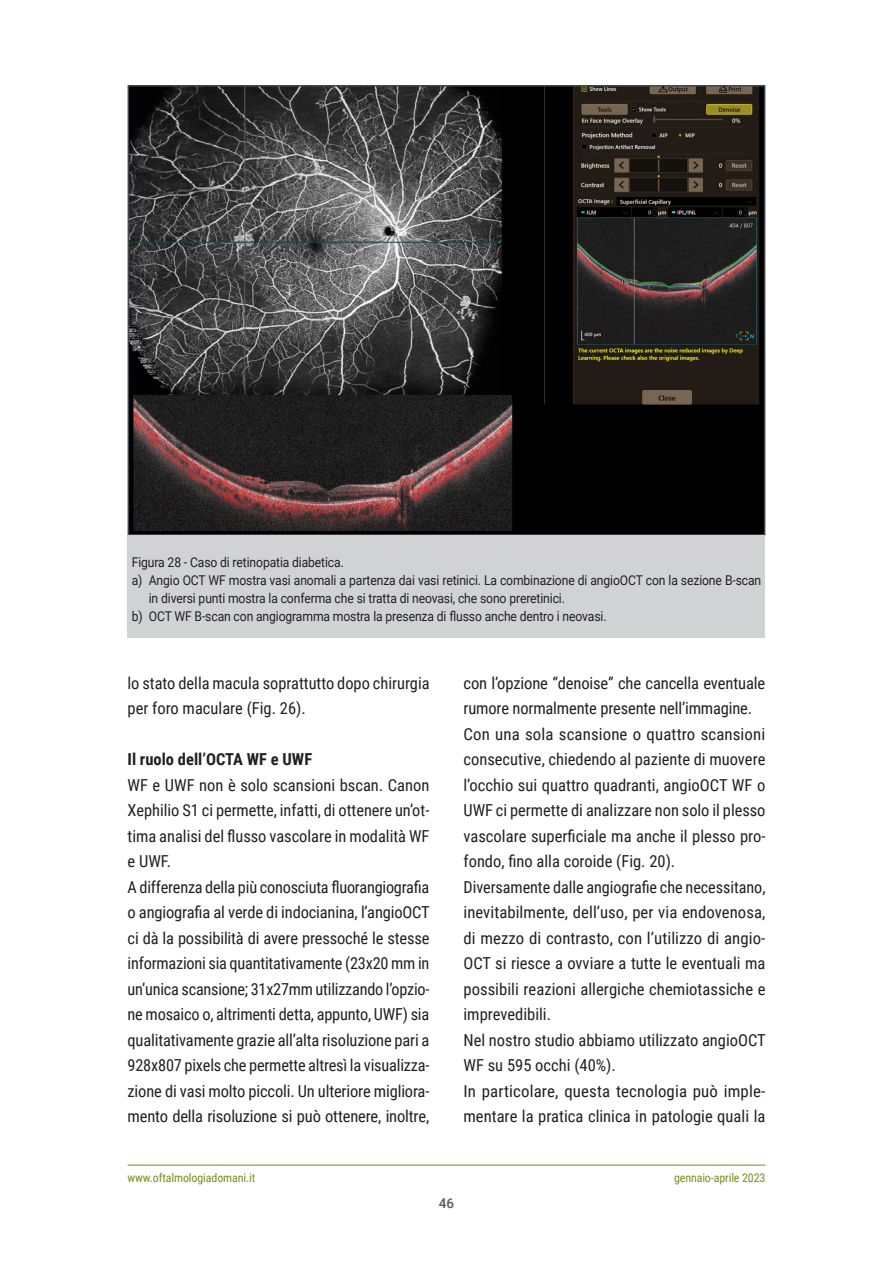
<style>
.page{position:relative;width:893px;height:1263px;background:#fff}
.page>*{position:absolute;margin:0;border:0;box-sizing:border-box;transform-origin:0 0}
.t1{font:16.5px/25.5px "Roboto Condensed";color:#231f20}
.t2{font:700 16.5px "Roboto Condensed";color:#231f20}
.t3{font:13.5px "Roboto";letter-spacing:-.01em;color:#231f20;scale:.9 1}
.t4{font:500 13.5px "Roboto";color:#57585a}
.t5{font:12px "Roboto Condensed";letter-spacing:-.01em;color:#7a8f1c}
</style>
<div class="page">
<hr style="left:128px;top:1165px;width:637px;height:1px;background:#7a8f1c">
<img style="left:131px;top:88px;width:631px;height:445px">
<div style="left:128px;top:85px;width:637px;height:451px;border:2px solid #41494e"></div>
<div style="left:128px;top:536px;width:637px;height:102px;background:#d1d2d4"></div>
<p class="t3" style="left:132px;top:552px;width:237px">Figura 28 - Caso di retinopatia diabetica.</p>
<p class="t3" style="left:132px;top:570px;width:701px">a) Angio OCT WF mostra vasi anomali a partenza dai vasi retinici. La combinazione di angioOCT con la sezione B-scan</p>
<p class="t3" style="left:149px;top:588px;width:464px">in diversi punti mostra la conferma che si tratta di neovasi, che sono preretinici.</p>
<p class="t3" style="left:132px;top:606px;width:529px">b) OCT WF B-scan con angiogramma mostra la presenza di flusso anche dentro i neovasi.</p>
<p class="t1" style="left:128px;top:669px;width:304px">lo stato della macula soprattutto dopo chirurgia per foro maculare (Fig. 26).</p>
<p class="t2" style="left:128px;top:748px;width:186px">Il ruolo dell’OCTA WF e UWF</p>
<p class="t1" style="left:128px;top:771px;width:304px">WF e UWF non è solo scansioni bscan. Canon Xephilio S1 ci permette, infatti, di ottenere un’ot&shy;tima analisi del flusso vascolare in modalità WF e UWF.<br>A differenza della più conosciuta fluorangiografia o angiografia al verde di indocianina, l’angioOCT ci dà la possibilità di avere pressoché le stesse informazioni sia quantitativamente (23x20 mm in un’unica scansione; 31x27mm utilizzando l’opzio&shy;ne mosaico o, altrimenti detta, appunto, UWF) sia qualitativamente grazie all’alta risoluzione pari a 928x807 pixels che permette altresì la visualizza&shy;zione di vasi molto piccoli. Un ulteriore migliora&shy;mento della risoluzione si può ottenere, inoltre,</p>
<p class="t1" style="left:463px;top:669px;width:304px">con l’opzione “denoise” che cancella eventuale rumore normalmente presente nell’immagine.<br>Con una sola scansione o quattro scansioni consecutive, chiedendo al paziente di muovere l’occhio sui quattro quadranti, angioOCT WF o UWF ci permette di analizzare non solo il plesso vascolare superficiale ma anche il plesso pro&shy;fondo, fino alla coroide (Fig. 20).<br>Diversamente dalle angiografie che necessitano, inevitabilmente, dell’uso, per via endovenosa, di mezzo di contrasto, con l’utilizzo di angio-OCT si riesce a ovviare a tutte le eventuali ma possibili reazioni allergiche chemiotassiche e imprevedibili.<br>Nel nostro studio abbiamo utilizzato angioOCT WF su 595 occhi (40%).<br>In particolare, questa tecnologia può imple&shy;mentare la pratica clinica in patologie quali la</p>
<p class="t5" style="left:128px;top:1169px;width:129px">www.oftalmologiadomani.it</p>
<p class="t5" style="left:674px;top:1169px;width:93px">gennaio-aprile 2023</p>
<p class="t4" style="left:439px;top:1194px;width:17px">46</p>
</div>
